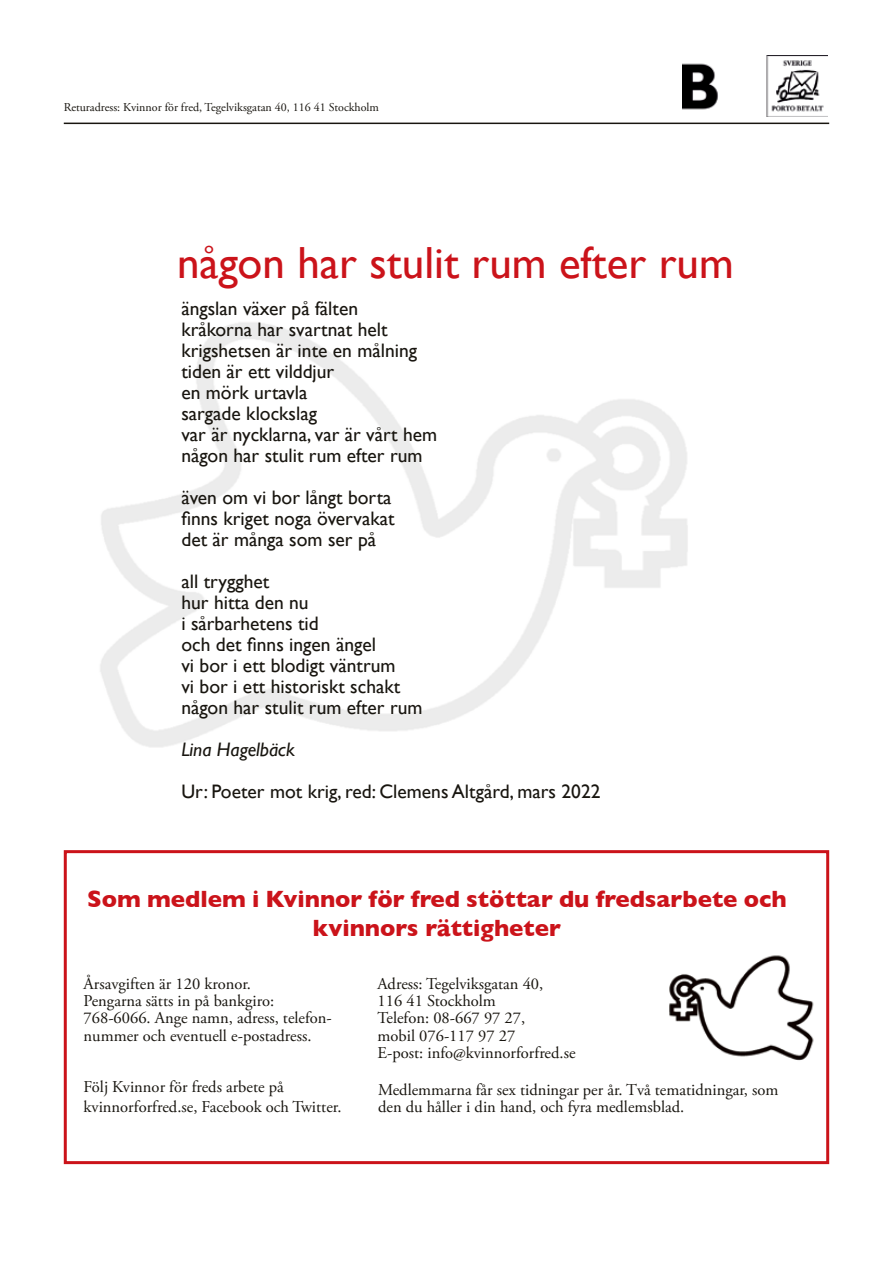
<style>
.page{position:relative;width:893px;height:1263px;background:#fff}
.page>*{position:absolute;margin:0;border:0;box-sizing:border-box;transform-origin:0 0}
.t1{font:45px "Gill Sans";color:#cb131a}
.t2{font:700 24px/28.5px "Gill Sans";color:#cb131a;text-align:center}
.t3{font:19.5px/21px "Gill Sans";color:#18150f}
.t4{font:italic 19.5px "Gill Sans";color:#18150f}
.t5{font:16.5px/17.2px "Adobe Garamond Pro";color:#18150f}
.t6{font:12px "Adobe Garamond Pro";color:#18150f}
</style>
<div class="page">
<hr style="left:64px;top:123px;width:765px;height:1px;background:#18150f">
<div style="left:64px;top:850px;width:765px;height:314px;background:#fff;border:3px solid #cb131a"></div>
<img style="left:669px;top:955px;width:145px;height:106px">
<img style="left:682px;top:55px;width:146px;height:62px">
<p class="t6" style="left:64px;top:100px;width:317px">Returadress: Kvinnor för fred, Tegelviksgatan 40, 116 41 Stockholm</p>
<h1 class="t1" style="left:177px;top:236px;width:558px">någon har stulit rum efter rum</h1>
<p class="t3" style="left:181px;top:298px;width:257px">ängslan växer på fälten<br>kråkorna har svartnat helt krigshetsen är inte en målning tiden är ett vilddjur<br>en mörk urtavla<br>sargade klockslag<br>var är nycklarna, var är vårt hem någon har stulit rum efter rum</p>
<p class="t3" style="left:181px;top:487px;width:215px">även om vi bor långt borta finns kriget noga övervakat det är många som ser på</p>
<p class="t3" style="left:181px;top:571px;width:243px">all trygghet<br>hur hitta den nu<br>i sårbarhetens tid<br>och det finns ingen ängel<br>vi bor i ett blodigt väntrum<br>vi bor i ett historiskt schakt någon har stulit rum efter rum</p>
<p class="t4" style="left:181px;top:738px;width:115px">Lina Hagelbäck</p>
<p class="t3" style="left:181px;top:781px;width:421px">Ur: Poeter mot krig, red: Clemens Altgård, mars 2022</p>
<p class="t2" style="left:87px;top:884px;width:701px">Som medlem i Kvinnor för fred stöttar du fredsarbete och kvinnors rättigheter</p>
<p class="t5" style="left:84px;top:976px;width:250px">Årsavgiften är 120 kronor.<br>Pengarna sätts in på bankgiro:<br>768-6066. Ange namn, adress, telefon&shy;nummer och eventuell e-postadress.</p>
<p class="t5" style="left:84px;top:1078px;width:259px;line-height:19.5px">Följ Kvinnor för freds arbete på kvinnorforfred.se, Facebook och Twitter.</p>
<p class="t5" style="left:378px;top:976px;width:199px">Adress: Tegelviksgatan 40,<br>116 41 Stockholm<br>Telefon: 08-667 97 27,<br>mobil 076-117 97 27<br>E-post: info@kvinnorforfred.se</p>
<p class="t5" style="left:378px;top:1082px;width:402px">Medlemmarna får sex tidningar per år. Två tematidningar, som den du håller i din hand, och fyra medlemsblad.</p>
</div>
